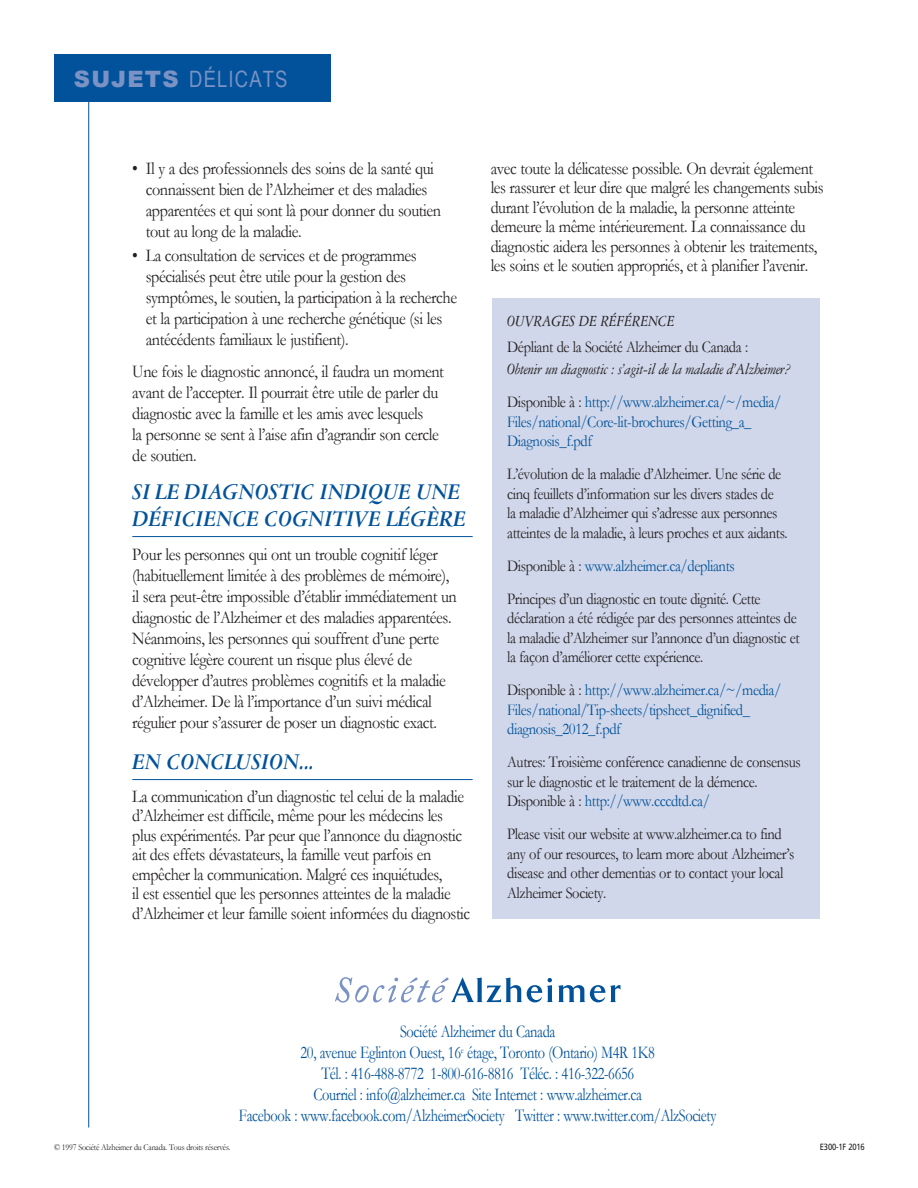
<style>
.page{position:relative;width:918px;height:1188px;background:#fff}
.page>*{position:absolute;margin:0;border:0;box-sizing:border-box;transform-origin:0 0}
.Headers{font:italic 700 24px/27px "Garamond Three";letter-spacing:-.025em;color:#01529a;scale:.9 1}
.t1{font:22.5px "Arial Narrow";letter-spacing:.05em;color:#7a92c4}
.Body_Copy{font:18px/21px "Garamond";letter-spacing:-.025em;color:#231f20;scale:.9 1}
.Body_Copy-2{font:18px/19.5px "Garamond";letter-spacing:-.025em;color:#231f20;scale:.89 1}
.t2{font:18px/21px "Garamond";letter-spacing:-.025em;color:#01529a;text-align:center;scale:.8 1}
.t3{font:16.5px/19.5px "Garamond";letter-spacing:-.025em;color:#231f20;scale:.88 1}
.t4{font:16.5px/19.5px "Garamond";letter-spacing:-.025em;color:#01529a;scale:.88 1}
.t5{font:italic 16.5px/33px "Garamond Three";letter-spacing:-.025em;color:#231f20;scale:.88 1}
.Body_Copy-3{font:9px "Garamond";letter-spacing:-.025em;color:#231f20;scale:.9 1}
.Body_Copy-4{font:9px "Frutiger";letter-spacing:-.025em;color:#231f20;scale:.85 1}
.s1{font-family:"Arial";font-weight:900}
.s2{font-family:"Garamond Three";font-style:italic}
.s3{font-family:"Garamond";font-style:normal}
.s4{font-family:"Garamond";font-style:normal;color:#01529a}
.s5{color:#01529a}
.s6{color:#231f20}
</style>
<div class="page">
<hr style="left:132px;top:536px;width:341px;height:1px;background:#01529a">
<hr style="left:132px;top:779px;width:341px;height:1px;background:#01529a">
<div style="left:492px;top:299px;width:328px;height:620px;background:#d0d7ea"></div>
<hr style="left:88px;top:100px;width:1px;height:1028px;background:#01529a">
<div style="left:54px;top:54px;width:277px;height:47px;background:#01529a"></div>
<svg style="left:335px;top:977px;width:285px;height:26px"></svg>
<p class="t1" style="left:74px;top:63px;width:215px"><span class="s1">SUJETS</span> DÉLICATS</p>
<p class="Body_Copy" style="left:146px;top:157px;width:330px;text-indent:-14px">• Il y a des professionnels des soins de la santé qui connaissent bien de l’Alzheimer et des maladies apparentées et qui sont là pour donner du soutien tout au long de la maladie.</p>
<p class="Body_Copy" style="left:146px;top:245px;width:347px;text-indent:-14px">• La consultation de services et de programmes spécialisés peut être utile pour la gestion des symptômes, le soutien, la participation à la recherche et la participation à une recherche génétique (si les antécédents familiaux le justifient).</p>
<p class="Body_Copy" style="left:132px;top:360px;width:348px">Une fois le diagnostic annoncé, il faudra un moment avant de l’accepter. Il pourrait être utile de parler du diagnostic avec la famille et les amis avec lesquels<br>la personne se sent à l’aise afin d’agrandir son cercle de soutien.</p>
<p class="Headers" style="left:132px;top:478px;width:373px">SI LE DIAGNOSTIC INDIQUE UNE<br>DÉFICIENCE COGNITIVE LÉGÈRE</p>
<p class="Body_Copy" style="left:132px;top:544px;width:362px">Pour les personnes qui ont un trouble cognitif léger (habituellement limitée à des problèmes de mémoire), il sera peut-être impossible d’établir immédiatement un diagnostic de l’Alzheimer et des maladies apparentées.<br>Néanmoins, les personnes qui souffrent d’une perte cognitive légère courent un risque plus élevé de développer d’autres problèmes cognitifs et la maladie d’Alzheimer. De là l’importance d’un suivi médical régulier pour s’assurer de poser un diagnostic exact.</p>
<p class="Headers" style="left:132px;top:748px;width:204px">EN CONCLUSION...</p>
<p class="Body_Copy-2" style="left:132px;top:786px;width:381px">La communication d’un diagnostic tel celui de la maladie d’Alzheimer est difficile, même pour les médecins les plus expérimentés. Par peur que l’annonce du diagnostic ait des effets dévastateurs, la famille veut parfois en empêcher la communication. Malgré ces inquiétudes,<br>il est essentiel que les personnes atteintes de la maladie d’Alzheimer et leur famille soient informées du diagnostic</p>
<p class="Body_Copy-2" style="left:491px;top:158px;width:376px">avec toute la délicatesse possible. On devrait également les rassurer et leur dire que malgré les changements subis durant l’évolution de la maladie, la personne atteinte demeure la même intérieurement. La connaissance du diagnostic aidera les personnes à obtenir les traitements, les soins et le soutien appropriés, et à planifier l’avenir.</p>
<p class="t3" style="left:507px;top:307px;width:275px;line-height:26.2px"><span class="s2">OUVRAGES DE RÉFÉRENCE<br></span>Dépliant de la Société Alzheimer du Canada :</p>
<p class="t5" style="left:507px;top:353px;width:325px">Obtenir un diagnostic : s’agit-il de la maladie d’Alzheimer?<br><span class="s3">Disponible à :</span> <span class="s4">http://www.alzheimer.ca/~/media/</span></p>
<p class="t4" style="left:507px;top:412px;width:279px">Files/national/Core-lit-brochures/Getting_a_<br>Diagnosis_f.pdf</p>
<p class="t3" style="left:507px;top:464px;width:320px">L’évolution de la maladie d’Alzheimer. Une série de cinq feuillets d’information sur les divers stades de<br>la maladie d’Alzheimer qui s’adresse aux personnes atteintes de la maladie, à leurs proches et aux aidants.</p>
<p class="t3" style="left:507px;top:549px;width:290px;line-height:33px">Disponible à : <span class="s5">www.alzheimer.ca/depliants<br></span>Principes d’un diagnostic en toute dignité. Cette</p>
<p class="t3" style="left:507px;top:608px;width:334px">déclaration a été rédigée par des personnes atteintes de la maladie d’Alzheimer sur l’annonce d’un diagnostic et la façon d’améliorer cette expérience.</p>
<p class="t4" style="left:507px;top:680px;width:313px"><span class="s6">Disponible à :</span> http://www.alzheimer.ca/~/media/<br>Files/national/Tip-sheets/tipsheet_dignified_ diagnosis_2012_f.pdf</p>
<p class="t3" style="left:507px;top:752px;width:335px">Autres: Troisième conférence canadienne de consensus sur le diagnostic et le traitement de la démence.<br>Disponible à : <span class="s5">http://www.cccdtd.ca/</span></p>
<p class="t3" style="left:507px;top:824px;width:328px">Please visit our website at www.alzheimer.ca to find any of our resources, to learn more about Alzheimer’s disease and other dementias or to contact your local Alzheimer Society.</p>
<p class="t2" style="left:400px;top:1020px;width:196px">Société Alzheimer du Canada</p>
<p class="t2" style="left:301px;top:1041px;width:444px">20, avenue Eglinton Ouest, 16<sup>e</sup> étage, Toronto (Ontario) M4R 1K8</p>
<p class="t2" style="left:313px;top:1062px;width:412px">Tél. : 416-488-8772 1-800-616-8816 Téléc. : 416-322-6656<br>Courriel : info@alzheimer.ca Site Internet : www.alzheimer.ca</p>
<p class="t2" style="left:239px;top:1104px;width:598px">Facebook : www.facebook.com/AlzheimerSociety Twitter : www.twitter.com/AlzSociety</p>
<p class="Body_Copy-3" style="left:54px;top:1141px;width:198px">© 1997 Société Alzheimer du Canada. Tous droits réservés.</p>
<p class="Body_Copy-4" style="left:820px;top:1141px;width:54px">E300-1F 2016</p>
</div>
